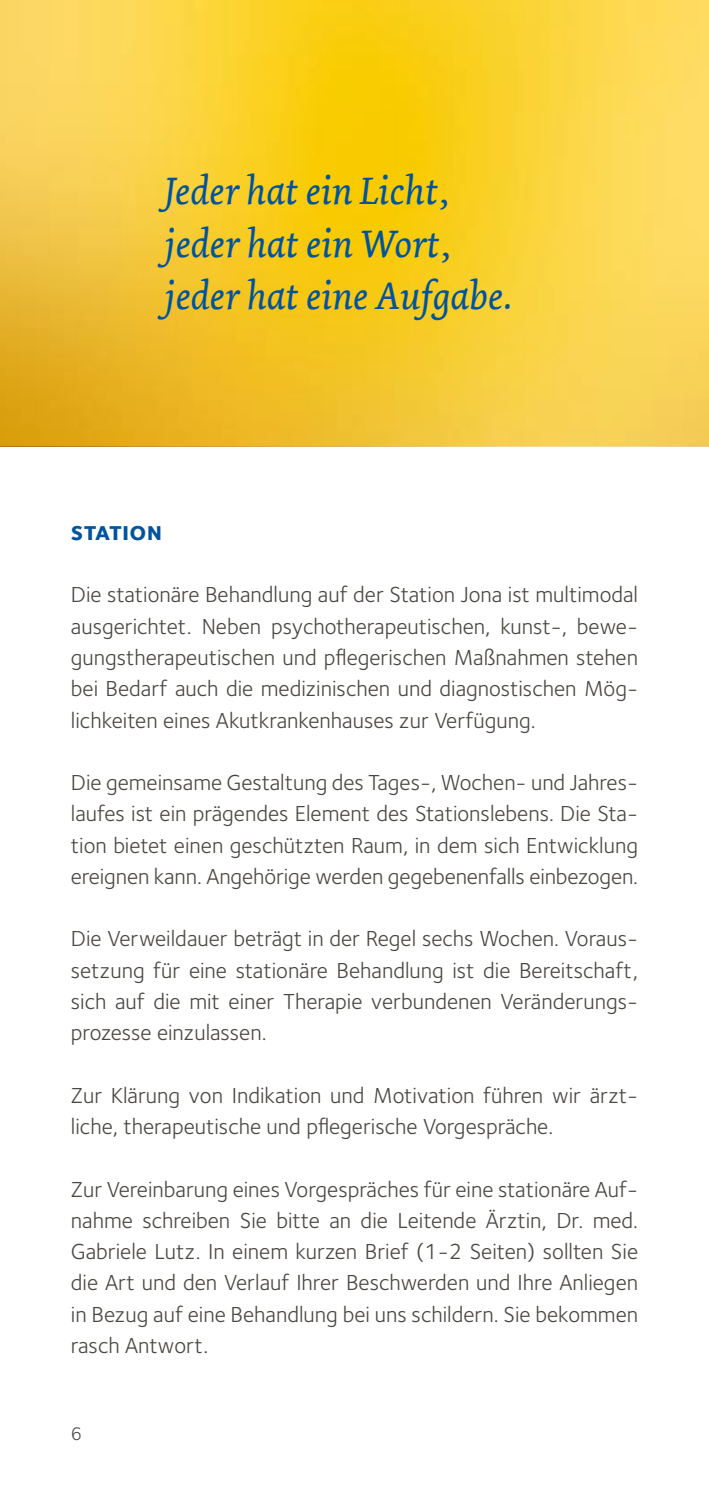
<style>
.page{position:relative;width:709px;height:1489px;background:#fff}
.page>*{position:absolute;margin:0;border:0;box-sizing:border-box;transform-origin:0 0}
.t1{font:italic 40px/52.5px "Dolly";color:#00539e}
.t2{font:26.25px "Foundry Sterling Bold Expert";letter-spacing:.01em;color:#00539e}
.t3{font:22.5px/31.2px "Foundry Sterling";color:#494740;text-align:justify}
.t4{font:18.75px "Foundry Sterling";color:#494740}
</style>
<div class="page">
<svg style="left:0;top:0;width:709px;height:446px;background:#f6cc35"></svg>
<h1 class="t1" style="left:165px;top:165px;width:349px">Jeder hat ein Licht, jeder hat ein Wort, jeder hat eine Aufgabe.</h1>
<p class="t2" style="left:71px;top:515px;width:93px">station</p>
<p class="t3" style="left:71px;top:579px;width:568px">Die stationäre Behandlung auf der Station Jona ist multimodal ausgerichtet. Neben psychotherapeutischen, kunst-, bewe&shy;gungstherapeutischen und pflegerischen Maßnahmen stehen bei Bedarf auch die medizinischen und diagnostischen Mög&shy;lichkeiten eines Akutkrankenhauses zur Verfügung.</p>
<p class="t3" style="left:71px;top:766px;width:568px">Die gemeinsame Gestaltung des Tages-, Wochen- und Jahres&shy;laufes ist ein prägendes Element des Stationslebens. Die Sta&shy;tion bietet einen geschützten Raum, in dem sich Entwicklung ereignen kann. Angehörige werden gegebenenfalls einbezogen.</p>
<p class="t3" style="left:71px;top:923px;width:568px">Die Verweildauer beträgt in der Regel sechs Wochen. Voraus&shy;setzung für eine stationäre Behandlung ist die Bereitschaft, sich auf die mit einer Therapie verbundenen Veränderungs&shy;prozesse einzulassen.</p>
<p class="t3" style="left:71px;top:1079px;width:565px">Zur Klärung von Indikation und Motivation führen wir ärzt&shy;liche, therapeutische und pflegerische Vorgespräche.</p>
<p class="t3" style="left:71px;top:1173px;width:568px">Zur Vereinbarung eines Vorgespräches für eine stationäre Auf&shy;nahme schreiben Sie bitte an die Leitende Ärztin, Dr. med.<br>Gabriele Lutz. In einem kurzen Brief (1- 2 Seiten) sollten Sie die Art und den Verlauf Ihrer Beschwerden und Ihre Anliegen in Bezug auf eine Behandlung bei uns schildern. Sie bekommen rasch Antwort.</p>
<p class="t4" style="left:71px;top:1422px;width:13px">6</p>
</div>
